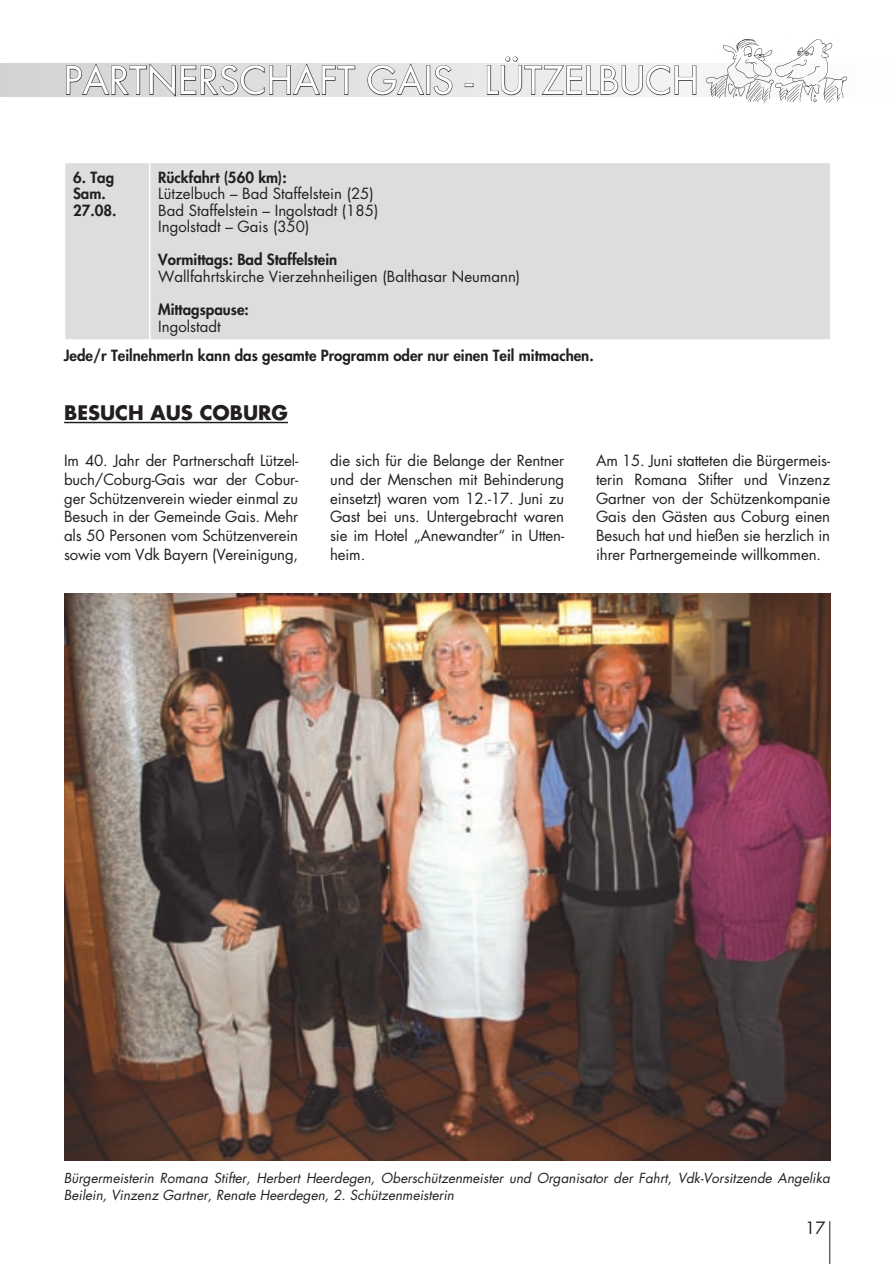
<style>
.page{position:relative;width:894px;height:1264px;background:#fff}
.page>*{position:absolute;margin:0;border:0;box-sizing:border-box;transform-origin:0 0}
.t1{font:37.5px "Futura";color:#fff}
.t2{font:700 19.5px "Futura";color:#231f20}
.t3{font:16.5px "Futura";color:#231f20}
.t4{font:15px/18.8px "Futura";letter-spacing:-.01em;color:#231f20;text-align:justify}
.t5{font:800 15px/16.5px "Futura";color:#231f20}
.t6{font:italic 13.5px/16.5px "Futura";color:#231f20}
</style>
<div class="page">
<svg style="left:0;top:64px;width:703px;height:32px;background:#dcddde"></svg>
<hr style="left:829px;top:1220px;width:1px;height:43px;background:#231f20">
<svg style="left:66px;top:63px;width:289px;height:34px;background:#bbbbbd"></svg>
<svg style="left:367px;top:63px;width:57px;height:32px;background:#c2c2c4"></svg>
<div style="left:426px;top:66px;width:4px;height:28px;border:1px solid #231f20"></div>
<svg style="left:433px;top:65px;width:19px;height:30px"></svg>
<svg style="left:465px;top:83px;width:8px;height:4px"></svg>
<svg style="left:486px;top:56px;width:210px;height:39px"></svg>
<img style="left:703px;top:39px;width:145px;height:65px">
<div style="left:65px;top:163px;width:764px;height:176px;background:#dcdddf"></div>
<hr style="left:149px;top:163px;width:1px;height:176px;background:#fff">
<hr style="left:64px;top:421px;width:224px;height:2px;background:#231f20">
<img style="left:64px;top:593px;width:765px;height:567px">
<h1 class="t1" style="left:64px;top:55px;width:636px">PARTNERSCHAFT GAIS - LÜTZELBUCH</h1>
<p class="t5" style="left:73px;top:169px;width:45px">6. Tag<br>Sam.<br>27.08.</p>
<p class="t5" style="left:158px;top:169px;width:130px">Rückfahrt (560 km):</p>
<p class="t4" style="left:158px;top:185px;width:221px;line-height:16.5px;text-align:left">Lützelbuch – Bad Staffelstein (25)<br>Bad Staffelstein – Ingolstadt (185)<br>Ingolstadt – Gais (350)</p>
<p class="t5" style="left:158px;top:251px;width:180px">Vormittags: Bad Staffelstein</p>
<p class="t4" style="left:158px;top:267px;width:363px">Wallfahrtskirche Vierzehnheiligen (Balthasar Neumann)</p>
<p class="t5" style="left:158px;top:301px;width:92px">Mittagspause:</p>
<p class="t4" style="left:158px;top:316px;width:64px">Ingolstadt</p>
<p class="t5" style="left:64px;top:347px;width:531px">Jede/r TeilnehmerIn kann das gesamte Programm oder nur einen Teil mitmachen.</p>
<h2 class="t2" style="left:64px;top:398px;width:225px">BESUCH AUS COBURG</h2>
<p class="t4" style="left:64px;top:451px;width:235px">Im 40. Jahr der Partnerschaft Lützel&shy;buch/Coburg-Gais war der Cobur&shy;ger Schützenverein wieder einmal zu Besuch in der Gemeinde Gais. Mehr als 50 Personen vom Schützenverein sowie vom Vdk Bayern (Vereinigung,</p>
<p class="t4" style="left:330px;top:451px;width:235px">die sich für die Belange der Rentner und der Menschen mit Behinderung einsetzt) waren vom 12.-17. Juni zu Gast bei uns. Untergebracht waren sie im Hotel „Anewandter“ in Utten&shy;heim.</p>
<p class="t4" style="left:596px;top:451px;width:235px">Am 15. Juni statteten die Bürgermeis&shy;terin Romana Stifter und Vinzenz Gartner von der Schützenkompanie Gais den Gästen aus Coburg einen Besuch hat und hießen sie herzlich in ihrer Partnergemeinde willkommen.</p>
<p class="t6" style="left:64px;top:1169px;width:767px">Bürgermeisterin Romana Stifter, Herbert Heerdegen, Oberschützenmeister und Organisator der Fahrt, Vdk-Vorsitzende Angelika<br>Beilein, Vinzenz Gartner, Renate Heerdegen, 2. Schützenmeisterin</p>
<p class="t3" style="left:805px;top:1216px;width:22px">17</p>
</div>
